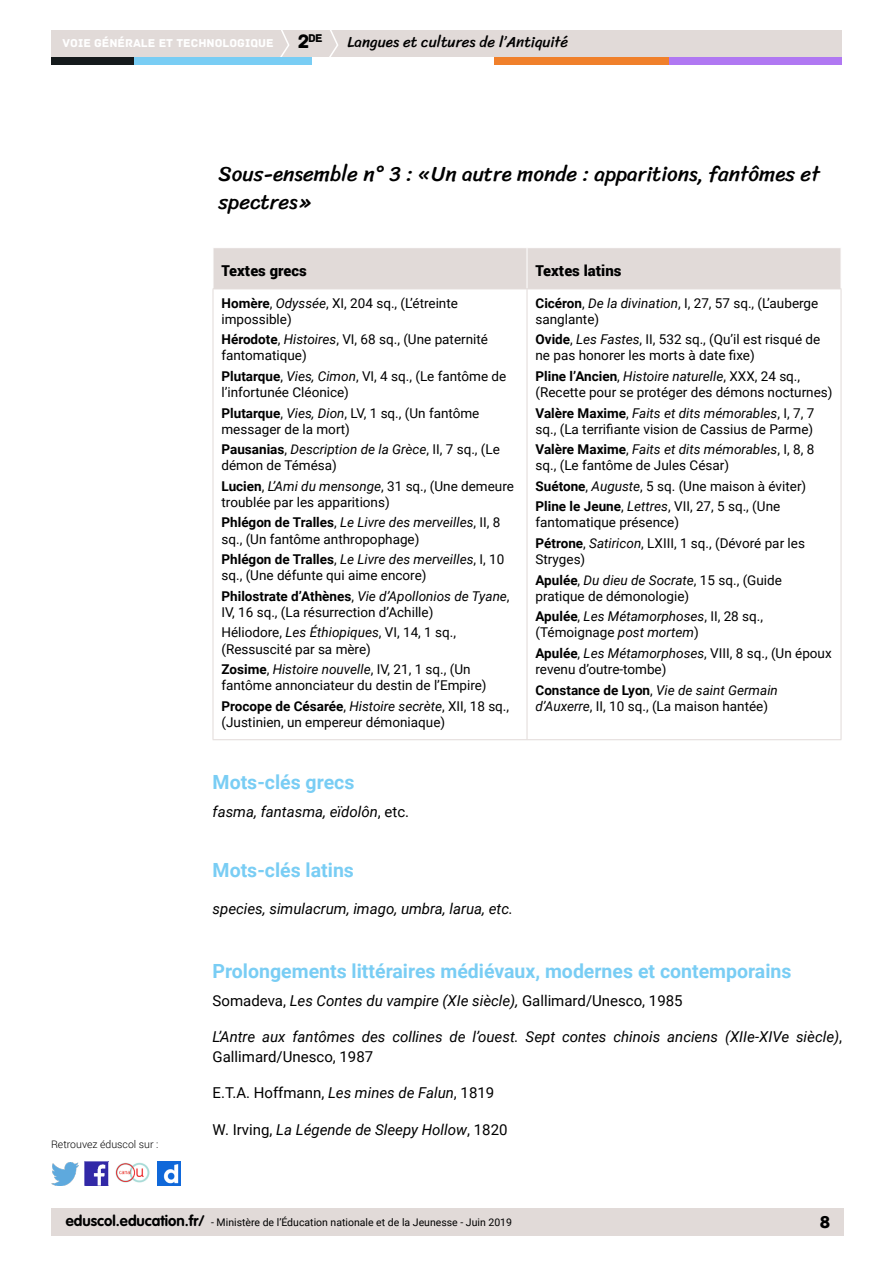
<style>
.page{position:relative;width:893px;height:1263px;background:#fff}
.page>*{position:absolute;margin:0;border:0;box-sizing:border-box;transform-origin:0 0}
.t1{font:21px/28.5px "Sriracha";color:#000}
.t2{font:700 19.5px "Roboto";color:#79cdf4}
.t3{font:18px "Archive";color:#000}
.t4{font:italic 15px/19.5px "Roboto";color:#000}
.t5{font:15px "Roboto";color:#000}
.t6{font:15px "Sriracha";color:#000}
.t7{font:900 15px "Roboto";color:#000}
.t8{font:13.5px/16.2px "Roboto";color:#000}
.t9{font:12px "Archive";color:#fff}
.t10{font:11.85px "Archive";color:#000}
.t11{font:10.5px "Roboto";color:#000}
.t12{font:300 10.5px "Roboto";color:#000}
.s1{font-size:20.4px}
.s2{font-weight:700}
.s3{font-style:italic}
.s4{font-style:normal}
.s5{font-family:"VAG Rounded Std";font-weight:700;font-size:15px}
</style>
<div class="page">
<div style="left:51px;top:1209px;width:792px;height:27px;background:#e1dad8"></div>
<img style="left:85px;top:1162px;width:23px;height:23px">
<img style="left:51px;top:1163px;width:28px;height:22px">
<img style="left:158px;top:1162px;width:22px;height:23px">
<img style="left:115px;top:1162px;width:35px;height:21px">
<div style="left:51px;top:30px;width:791px;height:27px;background:#e1dad8"></div>
<svg style="left:280px;top:30px;width:10px;height:27px"></svg>
<svg style="left:329px;top:30px;width:9px;height:27px"></svg>
<div style="left:133px;top:57px;width:179px;height:8px;background:#79cdf4"></div>
<div style="left:51px;top:57px;width:82px;height:8px;background:#141a1c"></div>
<div style="left:667px;top:57px;width:175px;height:8px;background:#b078f2"></div>
<div style="left:494px;top:57px;width:175px;height:8px;background:#f0802b"></div>
<div style="left:214px;top:248px;width:627px;height:41px;background:#e1dad8"></div>
<hr style="left:527px;top:248px;width:1px;height:41px;background:#fff">
<hr style="left:527px;top:289px;width:1px;height:450px;background:#e1dad8">
<hr style="left:213px;top:289px;width:314px;height:1px;background:#e1dad8">
<hr style="left:213px;top:289px;width:1px;height:450px;background:#e1dad8">
<hr style="left:527px;top:289px;width:314px;height:1px;background:#e1dad8">
<hr style="left:841px;top:289px;width:1px;height:450px;background:#e1dad8">
<hr style="left:213px;top:739px;width:314px;height:1px;background:#e1dad8">
<hr style="left:527px;top:739px;width:314px;height:1px;background:#e1dad8">
<p class="t10" style="left:298px;top:31px;width:27px"><span class="s1">2</span>de</p>
<p class="t9" style="left:63px;top:36px;width:212px">VOIE GÉNÉRALE ET TECHNOLOGIQUE</p>
<p class="t6" style="left:348px;top:33px;width:222px">Langues et cultures de l’Antiquité</p>
<h1 class="t1" style="left:219px;top:159px;width:603px">Sous-ensemble n° 3 : «Un autre monde : apparitions, fantômes et spectres»</h1>
<p class="t7" style="left:221px;top:260px;width:87px">Textes grecs</p>
<p class="t7" style="left:535px;top:260px;width:87px">Textes latins</p>
<p class="t8" style="left:221px;top:294px;width:238px"><span class="s2">Homère</span>, <span class="s3">Odyssée</span>, XI, 204 sq., (L’étreinte impossible)</p>
<p class="t8" style="left:221px;top:331px;width:268px"><span class="s2">Hérodote</span>, <span class="s3">Histoires</span>, VI, 68 sq., (Une paternité fantomatique)</p>
<p class="t8" style="left:221px;top:367px;width:286px"><span class="s2">Plutarque</span>, <span class="s3">Vies, Cimon</span>, VI, 4 sq., (Le fantôme de l’infortunée Cléonice)</p>
<p class="t8" style="left:221px;top:404px;width:259px"><span class="s2">Plutarque</span>, <span class="s3">Vies, Dion</span>, LV, 1 sq., (Un fantôme messager de la mort)</p>
<p class="t8" style="left:221px;top:441px;width:280px"><span class="s2">Pausanias</span>, <span class="s3">Description de la Grèce</span>, II, 7 sq., (Le démon de Témésa)</p>
<p class="t8" style="left:221px;top:477px;width:294px"><span class="s2">Lucien</span>, <span class="s3">L’Ami du mensonge</span>, 31 sq., (Une demeure troublée par les apparitions)</p>
<p class="t8" style="left:221px;top:514px;width:280px"><span class="s2">Phlégon de Tralles</span>, <span class="s3">Le Livre des merveilles</span>, II, 8 sq., (Un fantôme anthropophage)</p>
<p class="t8" style="left:221px;top:551px;width:284px"><span class="s2">Phlégon de Tralles</span>, <span class="s3">Le Livre des merveilles</span>, I, 10 sq., (Une défunte qui aime encore)</p>
<p class="t8" style="left:221px;top:587px;width:290px"><span class="s2">Philostrate d’Athènes</span>, <span class="s3">Vie d’Apollonios de Tyane</span>,<br>IV, 16 sq., (La résurrection d’Achille)</p>
<p class="t8" style="left:221px;top:624px;width:236px">Héliodore, <span class="s3">Les Éthiopiques</span>, VI, 14, 1 sq., (Ressuscité par sa mère)</p>
<p class="t8" style="left:221px;top:661px;width:267px"><span class="s2">Zosime</span>, <span class="s3">Histoire nouvelle</span>, IV, 21, 1 sq., (Un fantôme annonciateur du destin de l’Empire)</p>
<p class="t8" style="left:221px;top:697px;width:289px"><span class="s2">Procope de Césarée</span>, <span class="s3">Histoire secrète</span>, XII, 18 sq., (Justinien, un empereur démoniaque)</p>
<p class="t8" style="left:535px;top:294px;width:284px"><span class="s2">Cicéron</span>, <span class="s3">De la divination</span>, I, 27, 57 sq., (L’auberge sanglante)</p>
<p class="t8" style="left:535px;top:331px;width:286px"><span class="s2">Ovide</span>, <span class="s3">Les Fastes</span>, II, 532 sq., (Qu’il est risqué de ne pas honorer les morts à date fixe)</p>
<p class="t8" style="left:535px;top:367px;width:298px"><span class="s2">Pline l’Ancien</span>, <span class="s3">Histoire naturelle</span>, XXX, 24 sq., (Recette pour se protéger des démons nocturnes)</p>
<p class="t8" style="left:535px;top:404px;width:280px"><span class="s2">Valère Maxime</span>, <span class="s3">Faits et dits mémorables</span>, I, 7, 7 sq., (La terrifiante vision de Cassius de Parme)</p>
<p class="t8" style="left:535px;top:441px;width:280px"><span class="s2">Valère Maxime</span>, <span class="s3">Faits et dits mémorables</span>, I, 8, 8 sq., (Le fantôme de Jules César)</p>
<p class="t8" style="left:535px;top:475px;width:272px;line-height:20.4px"><span class="s2">Suétone</span>, <span class="s3">Auguste</span>, 5 sq. (Une maison à éviter)<br><span class="s2">Pline le Jeune</span>, <span class="s3">Lettres</span>, VII, 27, 5 sq., (Une</p>
<p class="t8" style="left:535px;top:512px;width:271px;line-height:20.4px">fantomatique présence)<br><span class="s2">Pétrone</span>, <span class="s3">Satiricon</span>, LXIII, 1 sq., (Dévoré par les</p>
<p class="t8" style="left:535px;top:549px;width:248px;line-height:20.4px">Stryges)<br><span class="s2">Apulée</span>, <span class="s3">Du dieu de Socrate</span>, 15 sq., (Guide</p>
<p class="t8" style="left:535px;top:585px;width:229px;line-height:20.4px">pratique de démonologie)<br><span class="s2">Apulée</span>, <span class="s3">Les Métamorphoses</span>, II, 28 sq.,</p>
<p class="t8" style="left:535px;top:622px;width:298px;line-height:20.4px">(Témoignage <span class="s3">post mortem</span>)<br><span class="s2">Apulée</span>, <span class="s3">Les Métamorphoses</span>, VIII, 8 sq., (Un époux</p>
<p class="t8" style="left:535px;top:659px;width:244px;line-height:20.4px">revenu d’outre-tombe)<br><span class="s2">Constance de Lyon</span>, <span class="s3">Vie de saint Germain</span></p>
<p class="t8" style="left:535px;top:697px;width:234px"><span class="s3">d’Auxerre</span>, II, 10 sq., (La maison hantée)</p>
<h2 class="t2" style="left:213px;top:769px;width:143px">Mots-clés grecs</h2>
<p class="t4" style="left:213px;top:802px;width:198px">fasma, fantasma, eïdolôn<span class="s4">, etc.</span></p>
<h2 class="t2" style="left:213px;top:857px;width:143px">Mots-clés latins</h2>
<p class="t4" style="left:213px;top:898px;width:302px">species, simulacrum, imago, umbra, larua, etc.</p>
<p class="t12" style="left:51px;top:1137px;width:109px">Retrouvez éduscol sur :</p>
<h2 class="t2" style="left:213px;top:957px;width:580px">Prolongements littéraires médiévaux, modernes et contemporains</h2>
<p class="t5" style="left:213px;top:990px;width:472px">Somadeva, <span class="s3">Les Contes du vampire (XIe siècle),</span> Gallimard/Unesco, 1985</p>
<p class="t4" style="left:213px;top:1026px;width:631px">L’Antre aux fantômes des collines de l’ouest. Sept contes chinois anciens (XIIe-XIVe siècle)<span class="s4">,<br>Gallimard/Unesco, 1987</span></p>
<p class="t5" style="left:213px;top:1082px;width:283px">E.T.A. Hoffmann, <span class="s3">Les mines de Falun</span>, 1819</p>
<p class="t4" style="left:213px;top:1119px;width:296px"><span class="s4">W. Irving,</span> La Légende de Sleepy Hollow<span class="s4">, 1820</span></p>
<p class="t11" style="left:66px;top:1215px;width:448px"><span class="s5">eduscol.education.fr/</span> - Ministère de l’Éducation nationale et de la Jeunesse - Juin 2019</p>
<h3 class="t3" style="left:820px;top:1211px;width:12px">8</h3>
</div>
